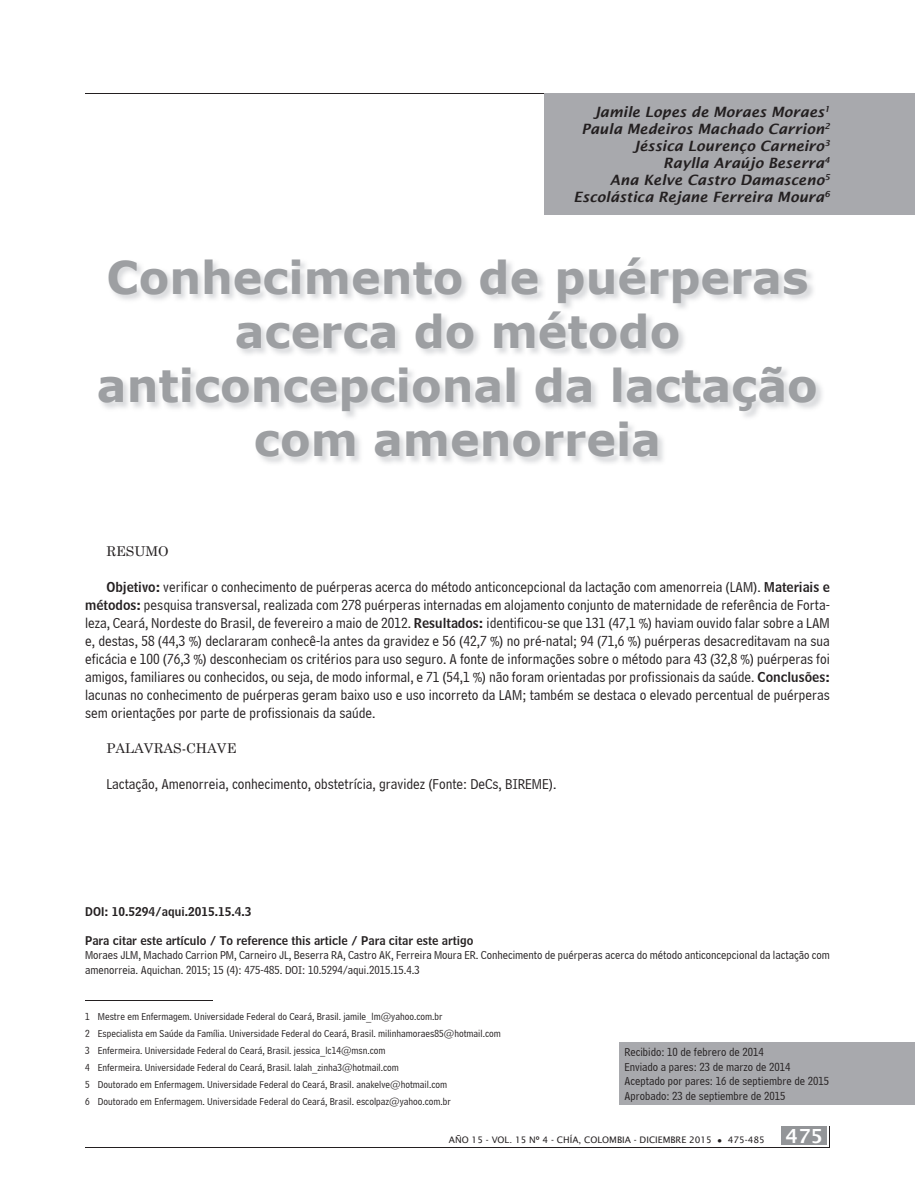
<style>
.page{position:relative;width:915px;height:1191px;background:#fff}
.page>*{position:absolute;margin:0;border:0;box-sizing:border-box;transform-origin:0 0}
.t1{font:700 45px/54px "MS Reference Sans Serif";color:#9d9fa2;text-align:center}
.t2{font:600 19.5px "Lucida Sans";color:#fff}
.t3{font:15px/18px "Bell Centennial BT Address";color:#231f20;text-align:justify}
.t4{font:italic 600 14.25px/17.1px "Lucida Sans";color:#231f20;text-align:right}
.t5{font:13.5px "Century Schoolbook";color:#231f20}
.t6{font:12px/14.4px "Bell Centennial BT Address";color:#231f20}
.t7{font:12px "Bell Centennial BT Name And Number";color:#231f20}
.t8{font:10.5px/16.8px "Bell Centennial BT Address";color:#231f20}
.t9{font:9px "Lucida Sans";color:#231f20}
.s1{font-family:"Bell Centennial BT Name And Number";font-size:13.5px}
.s2{font-family:"Abadi";font-weight:300;font-stretch:condensed;font-size:13.5px}
</style>
<div class="page">
<div style="left:781px;top:1126px;width:45px;height:19px;background:#939598"></div>
<hr style="left:85px;top:1147px;width:744px;height:1px;background:#231f20">
<hr style="left:85px;top:93px;width:744px;height:1px;background:#231f20">
<div style="left:619px;top:1042px;width:295px;height:62px;background:#a8a9ad"></div>
<div style="left:544px;top:93px;width:370px;height:121px;background:#a8a9ad"></div>
<hr style="left:85px;top:1000px;width:128px;height:1px;background:#231f20">
<p class="t4" style="left:573px;top:103px;width:257px">Jamile Lopes de Moraes Moraes<sup>1<br></sup>Paula Medeiros Machado Carrion<sup>2<br></sup>Jéssica Lourenço Carneiro<sup>3<br></sup>Raylla Araújo Beserra<sup>4<br></sup>Ana Kelve Castro Damasceno<sup>5<br></sup>Escolástica Rejane Ferreira Moura<sup>6</sup></p>
<h1 class="t1" style="left:97px;top:249px;width:722px">Conhecimento de puérperas acerca do método anticoncepcional da lactação com amenorreia</h1>
<p class="t5" style="left:106px;top:543px;width:64px">RESUMO</p>
<p class="t3" style="left:85px;top:578px;width:746px;text-indent:21px"><span class="s1">Objetivo:</span> verificar o conhecimento de puérperas acerca do método anticoncepcional da lactação com amenorreia (LAM). <span class="s1">Materiais e métodos:</span> pesquisa transversal, realizada com 278 puérperas internadas em alojamento conjunto de maternidade de referência de Forta&shy;leza, Ceará, Nordeste do Brasil, de fevereiro a maio de 2012. <span class="s1">Resultados:</span> identificou-se que 131 (47,1 <span class="s2">%</span>) haviam ouvido falar sobre a LAM e, destas, 58 (44,3 <span class="s2">%</span>) declararam conhecê-la antes da gravidez e 56 (42,7 <span class="s2">%</span>) no pré-natal; 94 (71,6 <span class="s2">%</span>) puérperas desacreditavam na sua eficácia e 100 (76,3 <span class="s2">%</span>) desconheciam os critérios para uso seguro. A fonte de informações sobre o método para 43 (32,8 <span class="s2">%</span>) puérperas foi amigos, familiares ou conhecidos, ou seja, de modo informal, e 71 (54,1 <span class="s2">%</span>) não foram orientadas por profissionais da saúde. <span class="s1">Conclusões: </span>lacunas no conhecimento de puérperas geram baixo uso e uso incorreto da LAM; também se destaca o elevado percentual de puérperas sem orientações por parte de profissionais da saúde.</p>
<p class="t5" style="left:106px;top:739px;width:131px">PALAVRAS-CHAVE</p>
<p class="t3" style="left:106px;top:774px;width:451px">Lactação, Amenorreia, conhecimento, obstetrícia, gravidez (Fonte: DeCs, BIREME).</p>
<p class="t7" style="left:85px;top:904px;width:168px">DOI: 10.5294/aqui.2015.15.4.3</p>
<p class="t7" style="left:85px;top:933px;width:389px">Para citar este artículo / To reference this article / Para citar este artigo</p>
<p class="t6" style="left:85px;top:948px;width:746px">Moraes JLM, Machado Carrion PM, Carneiro JL, Beserra RA, Castro AK, Ferreira Moura ER. Conhecimento de puérperas acerca do método anticoncepcional da lactação com amenorreia. Aquichan. 2015; 15 (4): 475-485. DOI: 10.5294/aqui.2015.15.4.3</p>
<p class="t8" style="left:85px;top:1008px;width:417px">1 Mestre em Enfermagem. Universidade Federal do Ceará, Brasil. jamile_lm@yahoo.com.br<br>2 Especialista em Saúde da Família. Universidade Federal do Ceará, Brasil. milinhamoraes85@hotmail.com 3 Enfermeira. Universidade Federal do Ceará, Brasil. jessica_lc14@msn.com<br>4 Enfermeira. Universidade Federal do Ceará, Brasil. lalah_zinha3@hotmail.com<br>5 Doutorado em Enfermagem. Universidade Federal do Ceará, Brasil. anakelve@hotmail.com<br>6 Doutorado em Enfermagem. Universidade Federal do Ceará, Brasil. escolpaz@yahoo.com.br</p>
<p class="t6" style="left:624px;top:1045px;width:206px">Recibido: 10 de febrero de 2014<br>Enviado a pares: 23 de marzo de 2014<br>Aceptado por pares: 16 de septiembre de 2015<br>Aprobado: 23 de septiembre de 2015</p>
<p class="t9" style="left:449px;top:1135px;width:317px">AÑO 15 - VOL. 15 Nº 4 - CHÍA, COLOMBIA - DICIEMBRE 2015 ● 475-485</p>
<h2 class="t2" style="left:785px;top:1125px;width:39px">475</h2>
</div>
